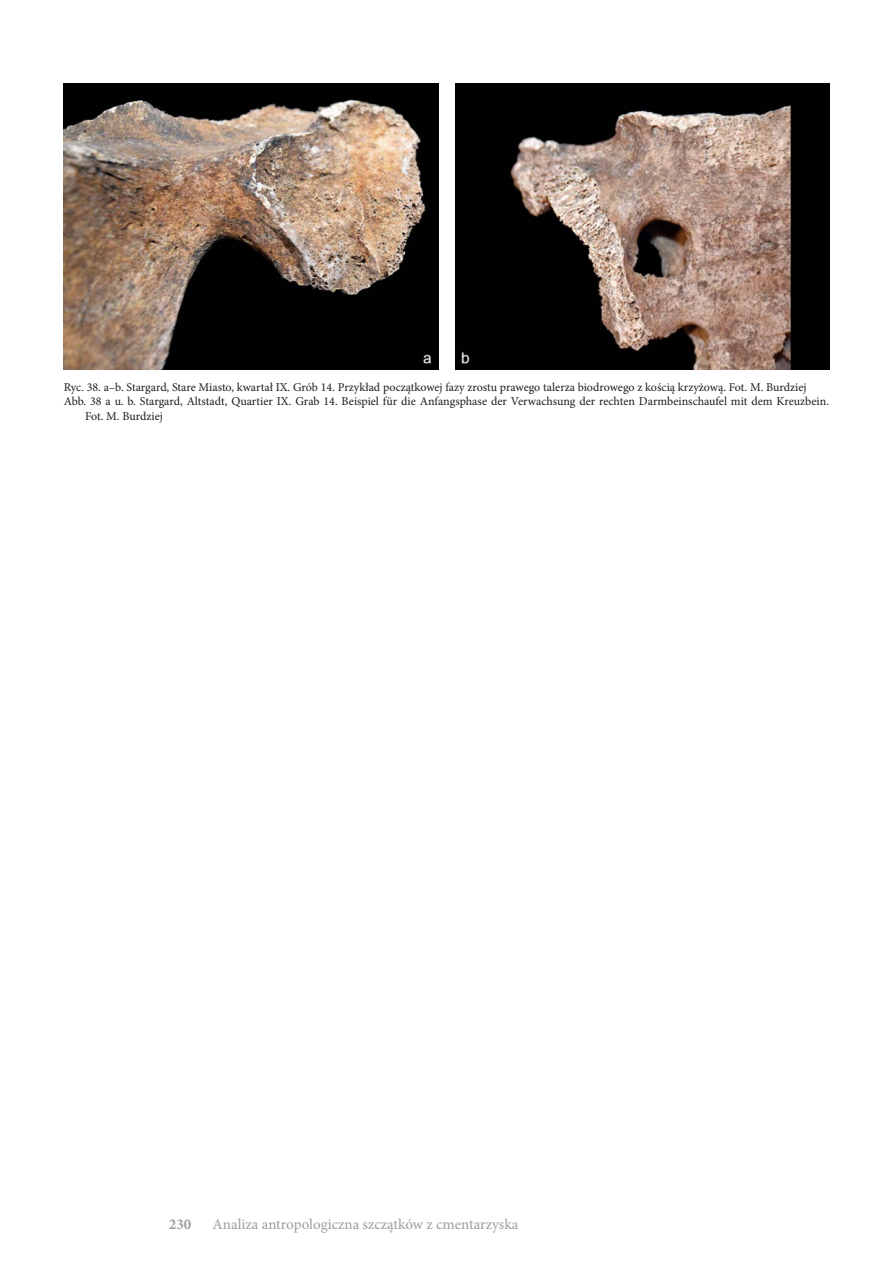
<style>
.page{position:relative;width:893px;height:1263px;background:#fff}
.page>*{position:absolute;margin:0;border:0;box-sizing:border-box;transform-origin:0 0}
.t1{font:15px "Minion Pro";color:#9d9d9d}
.t2{font:700 15px "Minion Pro";color:#9d9d9d}
.Podpis_ryciny{font:12px/14.4px "Minion Pro";color:#1d1d1b}
</style>
<div class="page">
<img style="left:64px;top:84px;width:374px;height:285px">
<img style="left:455px;top:84px;width:374px;height:285px">
<p class="Podpis_ryciny" style="left:64px;top:380px;width:744px">Ryc. 38. a–b. Stargard, Stare Miasto, kwartał IX. Grób 14. Przykład początkowej fazy zrostu prawego talerza biodrowego z kością krzyżową. Fot. M. Burdziej</p>
<p class="Podpis_ryciny" style="left:85px;top:394px;width:745px;text-indent:-21px">Abb. 38 a u. b. Stargard, Altstadt, Quartier IX. Grab 14. Beispiel für die Anfangsphase der Verwachsung der rechten Darmbeinschaufel mit dem Kreuzbein.<br>Fot. M. Burdziej</p>
<p class="t2" style="left:169px;top:1213px;width:24px">230</p>
<p class="t1" style="left:213px;top:1214px;width:307px">Analiza antropologiczna szczątków z cmentarzyska</p>
</div>
